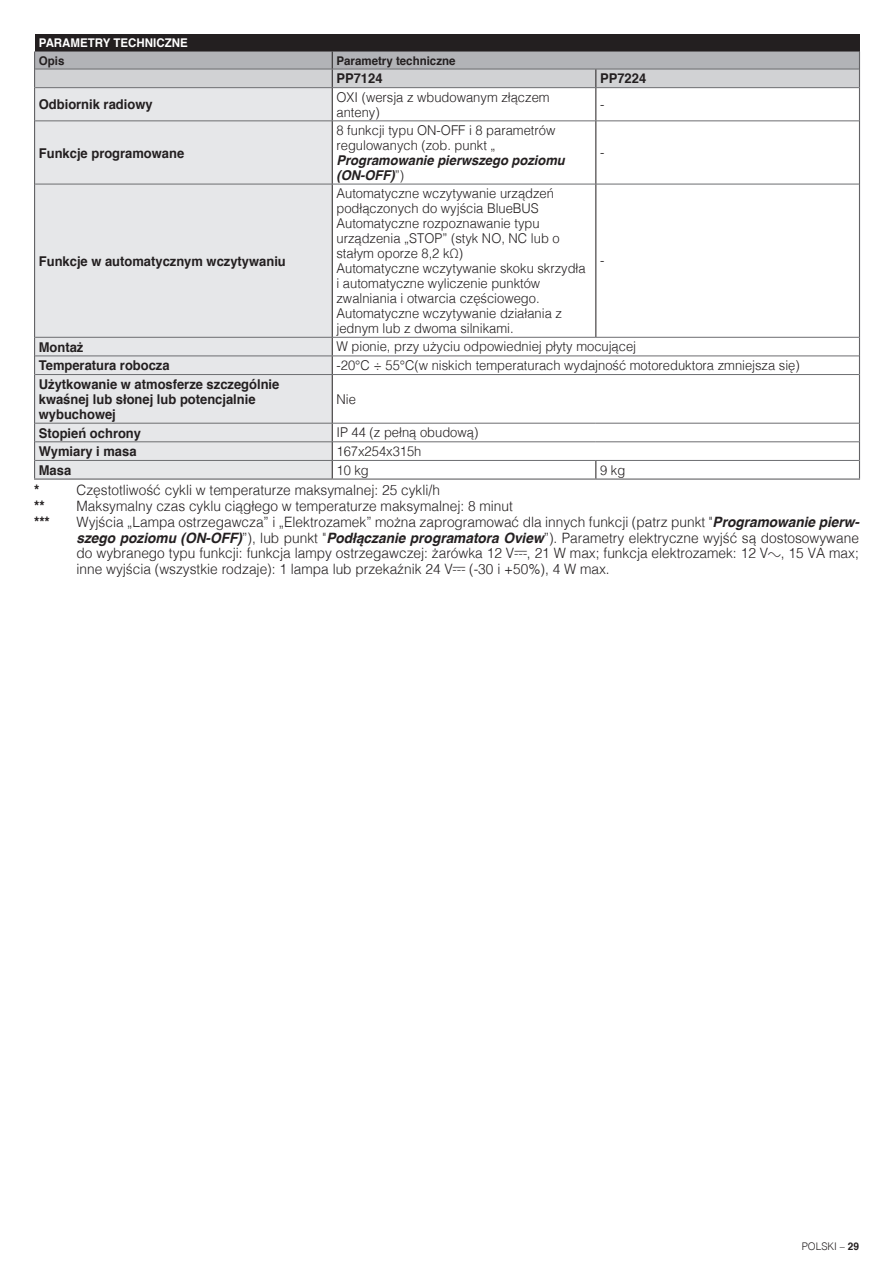
<style>
.page{position:relative;width:893px;height:1263px;background:#fff}
.page>*{position:absolute;margin:0;border:0;box-sizing:border-box;transform-origin:0 0}
.t1{font:300 14.25px/15.8px "Helvetica";color:#231f20;text-align:justify;scale:.96 1}
.t2{font:700 14.25px "Helvetica";color:#231f20;scale:.96 1}
.t3{font:300 13.5px/15px "Helvetica";color:#231f20;scale:.96 1}
.t4{font:700 13.5px/15px "Helvetica";color:#231f20;scale:.96 1}
.t5{font:italic 700 13.5px/15px "Helvetica";color:#231f20;scale:.96 1}
.t6{font:700 12px "Helvetica";color:#231f20;scale:.96 1}
.t7{font:700 12px "Helvetica";color:#fff;scale:.96 1}
.t8{font:300 10.5px "Helvetica";color:#231f20;scale:.96 1}
.s1{font-weight:300;font-style:normal}
.s2{font-weight:700;font-style:italic}
.s3{font-family:"Simbolielettrici";font-weight:400}
.s4{font-weight:700}
</style>
<div class="page">
<div style="left:35px;top:34px;width:824px;height:18px;background:#231f20"></div>
<div style="left:35px;top:88px;width:297px;height:390px;background:#e6e7e9"></div>
<hr style="left:34px;top:88px;width:1px;height:33px;background:#636366">
<hr style="left:859px;top:88px;width:1px;height:33px;background:#636366">
<hr style="left:34px;top:121px;width:1px;height:63px;background:#636366">
<hr style="left:859px;top:121px;width:1px;height:63px;background:#636366">
<hr style="left:34px;top:184px;width:1px;height:153px;background:#636366">
<hr style="left:859px;top:184px;width:1px;height:153px;background:#636366">
<svg style="left:34px;top:337px;width:1px;height:38px"></svg>
<svg style="left:859px;top:337px;width:1px;height:38px"></svg>
<hr style="left:34px;top:375px;width:1px;height:48px;background:#636366">
<hr style="left:859px;top:375px;width:1px;height:48px;background:#636366">
<svg style="left:34px;top:423px;width:1px;height:55px"></svg>
<svg style="left:859px;top:423px;width:1px;height:55px"></svg>
<hr style="left:34px;top:478px;width:298px;height:2px;background:#636366">
<hr style="left:332px;top:478px;width:264px;height:2px;background:#636366">
<hr style="left:596px;top:478px;width:264px;height:2px;background:#636366">
<svg style="left:34px;top:52px;width:826px;height:36px;background:#c0c1c4"></svg>
<hr style="left:332px;top:88px;width:1px;height:33px;background:#231f20">
<hr style="left:596px;top:88px;width:1px;height:33px;background:#231f20">
<hr style="left:332px;top:121px;width:1px;height:63px;background:#231f20">
<hr style="left:596px;top:121px;width:1px;height:63px;background:#231f20">
<hr style="left:332px;top:184px;width:1px;height:153px;background:#231f20">
<hr style="left:596px;top:184px;width:1px;height:153px;background:#231f20">
<svg style="left:332px;top:338px;width:1px;height:36px"></svg>
<hr style="left:332px;top:375px;width:1px;height:48px;background:#231f20">
<svg style="left:332px;top:424px;width:1px;height:54px"></svg>
<svg style="left:596px;top:461px;width:1px;height:17px"></svg>
<hr style="left:35px;top:69px;width:297px;height:1px;background:#6c6d70">
<hr style="left:332px;top:69px;width:264px;height:1px;background:#6c6d70">
<hr style="left:596px;top:69px;width:263px;height:1px;background:#6c6d70">
<hr style="left:35px;top:87px;width:297px;height:1px;background:#6c6d70">
<hr style="left:332px;top:87px;width:264px;height:1px;background:#6c6d70">
<hr style="left:596px;top:87px;width:263px;height:1px;background:#6c6d70">
<hr style="left:35px;top:121px;width:297px;height:1px;background:#6c6d70">
<hr style="left:332px;top:121px;width:264px;height:1px;background:#6c6d70">
<hr style="left:596px;top:121px;width:263px;height:1px;background:#6c6d70">
<hr style="left:35px;top:184px;width:297px;height:1px;background:#6c6d70">
<hr style="left:332px;top:184px;width:264px;height:1px;background:#6c6d70">
<hr style="left:596px;top:184px;width:263px;height:1px;background:#6c6d70">
<hr style="left:35px;top:337px;width:297px;height:1px;background:#6c6d70">
<hr style="left:332px;top:337px;width:264px;height:1px;background:#6c6d70">
<hr style="left:596px;top:337px;width:263px;height:1px;background:#6c6d70">
<hr style="left:35px;top:356px;width:297px;height:1px;background:#6c6d70">
<hr style="left:332px;top:356px;width:264px;height:1px;background:#6c6d70">
<hr style="left:596px;top:356px;width:263px;height:1px;background:#6c6d70">
<hr style="left:35px;top:374px;width:297px;height:1px;background:#6c6d70">
<hr style="left:332px;top:374px;width:264px;height:1px;background:#6c6d70">
<hr style="left:596px;top:374px;width:263px;height:1px;background:#6c6d70">
<hr style="left:35px;top:423px;width:297px;height:1px;background:#6c6d70">
<hr style="left:332px;top:423px;width:264px;height:1px;background:#6c6d70">
<hr style="left:596px;top:423px;width:263px;height:1px;background:#6c6d70">
<hr style="left:35px;top:442px;width:297px;height:1px;background:#6c6d70">
<hr style="left:332px;top:442px;width:264px;height:1px;background:#6c6d70">
<hr style="left:596px;top:442px;width:263px;height:1px;background:#6c6d70">
<hr style="left:35px;top:460px;width:297px;height:1px;background:#6c6d70">
<hr style="left:332px;top:460px;width:264px;height:1px;background:#6c6d70">
<hr style="left:596px;top:460px;width:263px;height:1px;background:#6c6d70">
<p class="t7" style="left:39px;top:33px;width:157px">PARAMETRY TECHNICZNE</p>
<p class="t6" style="left:39px;top:51px;width:28px">Opis</p>
<p class="t6" style="left:336px;top:51px;width:126px">Parametry techniczne</p>
<p class="t4" style="left:336px;top:71px;width:50px">PP7124</p>
<p class="t4" style="left:600px;top:71px;width:50px">PP7224</p>
<p class="t4" style="left:39px;top:97px;width:120px">Odbiornik radiowy</p>
<p class="t3" style="left:336px;top:88px;width:224px">OXI (wersja z wbudowanym złączem anteny)</p>
<p class="t3" style="left:600px;top:96px;width:6px">-</p>
<p class="t4" style="left:39px;top:145px;width:153px">Funkcje programowane</p>
<p class="t4" style="left:39px;top:254px;width:259px">Funkcje w automatycznym wczytywaniu</p>
<p class="t3" style="left:336px;top:122px;width:230px">8 funkcji typu ON-OFF i 8 parametrów regulowanych (zob. punkt „</p>
<p class="t5" style="left:336px;top:153px;width:239px">Programowanie pierwszego poziomu (ON-OFF)<span class="s1">”)</span></p>
<p class="t3" style="left:336px;top:185px;width:261px">Automatyczne wczytywanie urządzeń podłączonych do wyjścia BlueBUS Automatyczne rozpoznawanie typu urządzenia „STOP” (styk NO, NC lub o stałym oporze 8,2 kΩ)<br>Automatyczne wczytywanie skoku skrzydła i automatyczne wyliczenie punktów zwalniania i otwarcia częściowego.<br>Automatyczne wczytywanie działania z jednym lub z dwoma silnikami.</p>
<p class="t3" style="left:600px;top:144px;width:6px">-</p>
<p class="t3" style="left:600px;top:252px;width:6px">-</p>
<p class="t4" style="left:39px;top:340px;width:48px">Montaż</p>
<p class="t3" style="left:336px;top:338px;width:314px">W pionie, przy użyciu odpowiedniej płyty mocującej</p>
<p class="t4" style="left:39px;top:358px;width:138px">Temperatura robocza</p>
<p class="t3" style="left:336px;top:357px;width:484px">-20°C ÷ 55°C(w niskich temperaturach wydajność motoreduktora zmniejsza się)</p>
<p class="t4" style="left:39px;top:377px;width:252px">Użytkowanie w atmosferze szczególnie kwaśnej lub słonej lub potencjalnie wybuchowej</p>
<p class="t3" style="left:336px;top:390px;width:22px">Nie</p>
<p class="t4" style="left:39px;top:425px;width:108px">Stopień ochrony</p>
<p class="t3" style="left:336px;top:424px;width:149px">IP 44 (z pełną obudową)</p>
<p class="t4" style="left:39px;top:444px;width:103px">Wymiary i masa</p>
<p class="t3" style="left:336px;top:443px;width:90px">167x254x315h</p>
<p class="t4" style="left:39px;top:463px;width:35px">Masa</p>
<p class="t3" style="left:336px;top:461px;width:35px">10 kg</p>
<p class="t3" style="left:600px;top:461px;width:28px">9 kg</p>
<p class="t2" style="left:34px;top:479px;width:7px">*</p>
<p class="t1" style="left:77px;top:481px;width:380px">Częstotliwość cykli w temperaturze maksymalnej: 25 cykli/h</p>
<p class="t2" style="left:34px;top:495px;width:13px">**</p>
<p class="t1" style="left:77px;top:497px;width:456px">Maksymalny czas cyklu ciągłego w temperaturze maksymalnej: 8 minut</p>
<p class="t2" style="left:34px;top:510px;width:18px">***</p>
<p class="t1" style="left:76px;top:513px;width:817px">Wyjścia „Lampa ostrzegawcza” i „Elektrozamek” można zaprogramować dla innych funkcji (patrz punkt "<span class="s2">Programowanie pierw&shy;szego poziomu (ON-OFF)</span>”), lub punkt "<span class="s2">Podłączanie programatora Oview</span>”). Parametry elektryczne wyjść są dostosowywane do wybranego typu funkcji: funkcja lampy ostrzegawczej: żarówka 12 V<span class="s3">c</span>, 21 W max; funkcja elektrozamek: 12 V<span class="s3">a</span>, 15 VA max; inne wyjścia (wszystkie rodzaje): 1 lampa lub przekaźnik 24 V<span class="s3">c</span> (-30 i +50%), 4 W max.</p>
<p class="t8" style="left:802px;top:1237px;width:61px">POLSKI – <span class="s4">29</span></p>
</div>
